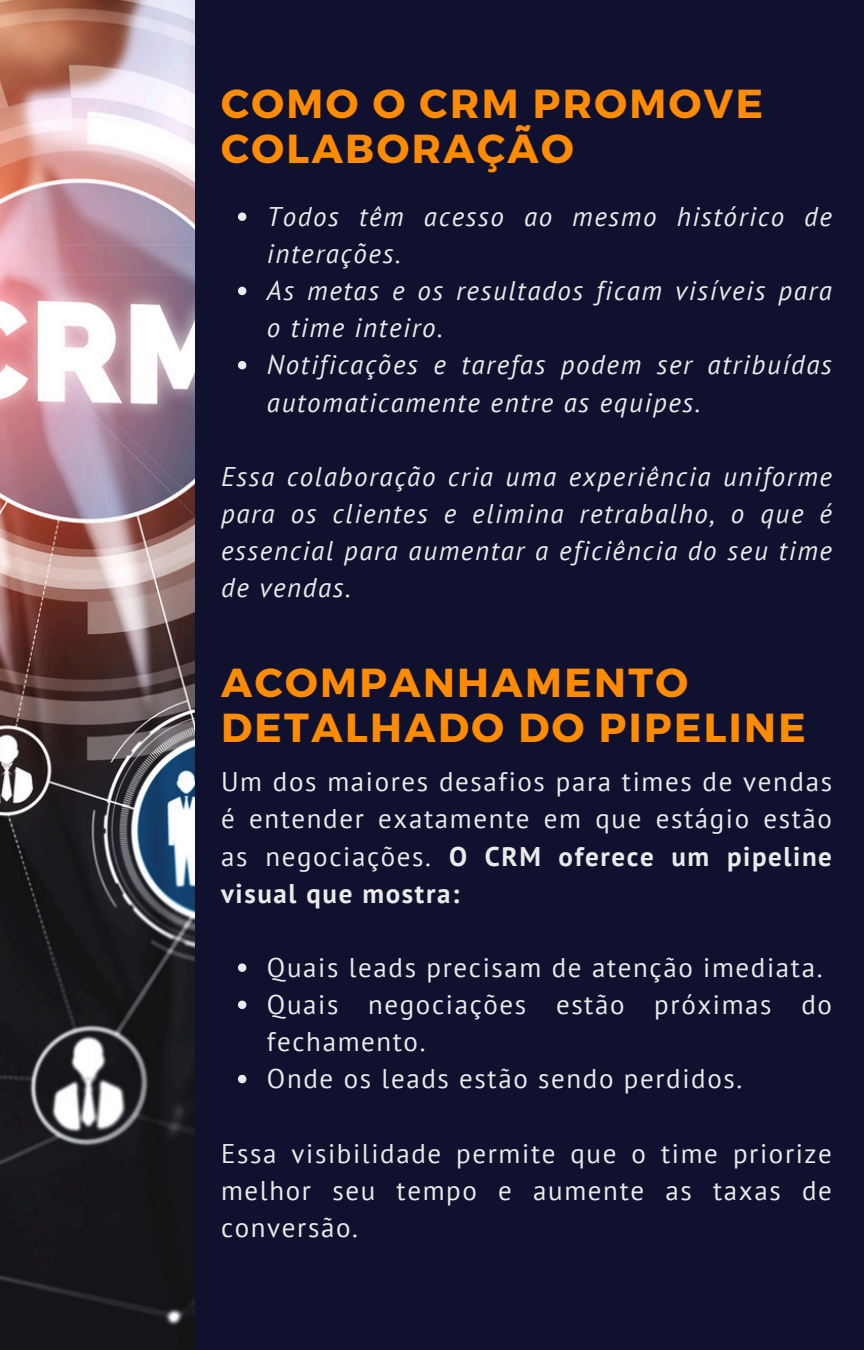
<style>
.page{position:relative;width:864px;height:1350px;background:#10102f}
.page>*{position:absolute;margin:0;border:0;box-sizing:border-box;transform-origin:0 0}
.t1{font:700 40.5px/45.4px "Montserrat";letter-spacing:.06em;color:#ff8c00}
.t2{font:27px/37.1px "PT Sans";letter-spacing:.06em;color:#ebebeb;text-align:justify}
.t3{font:italic 27px/37.1px "PT Sans";letter-spacing:.06em;color:#ebebeb}
.s1{font-weight:700}
</style>
<div class="page">
<img style="left:0;top:0;width:194px;height:1350px">
<svg style="left:238px;top:212px;width:8px;height:9px"></svg>
<svg style="left:238px;top:287px;width:8px;height:8px"></svg>
<svg style="left:238px;top:361px;width:8px;height:8px"></svg>
<svg style="left:238px;top:963px;width:8px;height:9px"></svg>
<svg style="left:238px;top:1001px;width:8px;height:8px"></svg>
<svg style="left:238px;top:1075px;width:8px;height:8px"></svg>
<p class="t1" style="left:221px;top:79px;width:544px">COMO O CRM PROMOVE<br>COLABORAÇÃO</p>
<p class="t3" style="left:267px;top:197px;width:567px">Todos têm acesso ao mesmo histórico de interações.</p>
<h1 class="t3" style="left:267px;top:272px;width:567px">As metas e os resultados ficam visíveis para o time inteiro.</h1>
<p class="t3" style="left:267px;top:346px;width:567px">Notificações e tarefas podem ser atribuídas automaticamente entre as equipes.</p>
<p class="t3" style="left:221px;top:457px;width:612px;text-align:justify">Essa colaboração cria uma experiência uniforme para os clientes e elimina retrabalho, o que é essencial para aumentar a eficiência do seu time de vendas.</p>
<p class="t1" style="left:221px;top:658px;width:586px">ACOMPANHAMENTO<br>DETALHADO DO PIPELINE</p>
<h1 class="t2" style="left:221px;top:763px;width:612px">Um dos maiores desafios para times de vendas é entender exatamente em que estágio estão as negociações. <span class="s1">O CRM oferece um pipeline visual que mostra:</span></h1>
<p class="t2" style="left:267px;top:948px;width:557px">Quais leads precisam de atenção imediata.</p>
<p class="t2" style="left:267px;top:986px;width:567px">Quais negociações estão próximas do fechamento.</p>
<p class="t2" style="left:267px;top:1060px;width:477px">Onde os leads estão sendo perdidos.</p>
<p class="t2" style="left:221px;top:1134px;width:612px">Essa visibilidade permite que o time priorize melhor seu tempo e aumente as taxas de conversão.</p>
</div>
